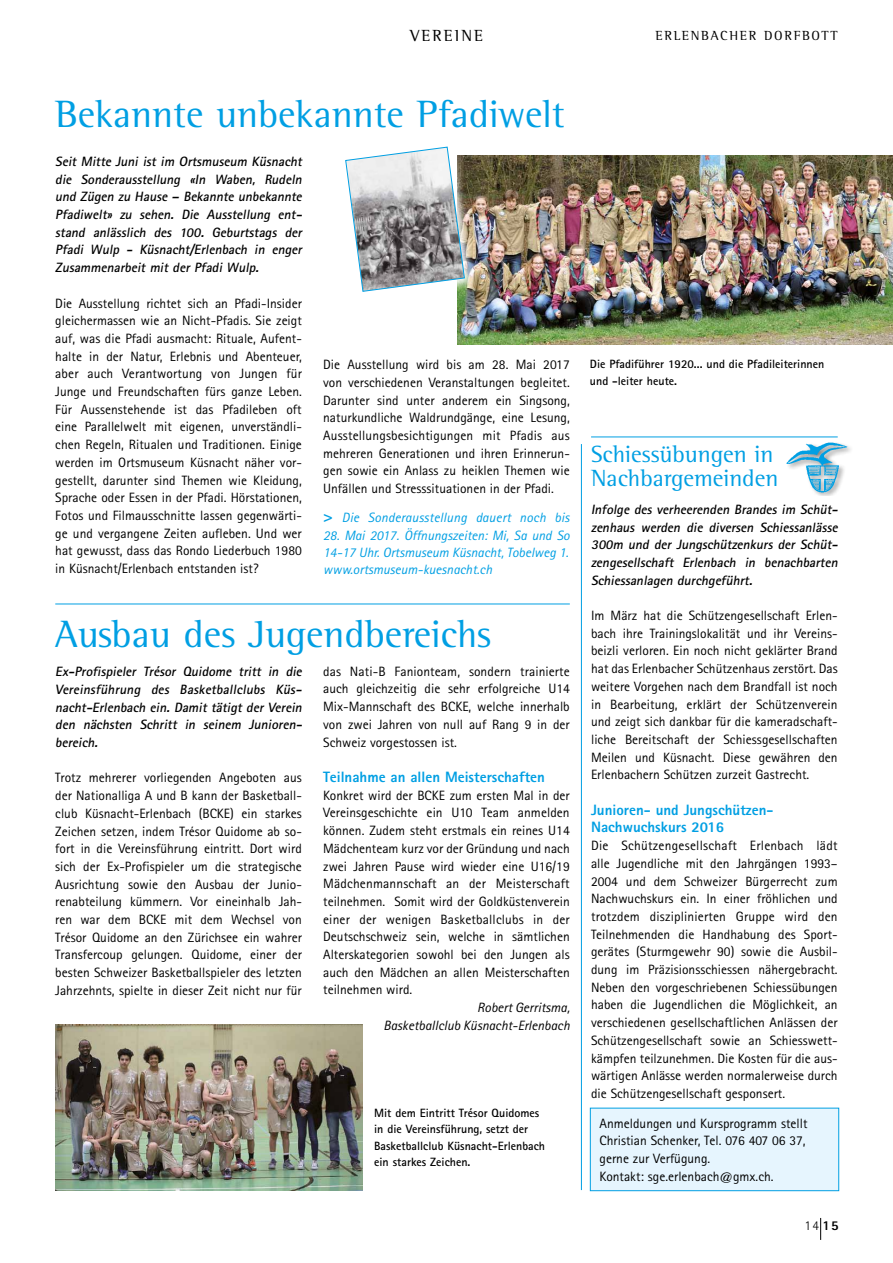
<style>
.page{position:relative;width:893px;height:1263px;background:#fff}
.page>*{position:absolute;margin:0;border:0;box-sizing:border-box;transform-origin:0 0}
.t1{font:39px "Rotis Semi Serif";color:#009fe3}
.t2{font:24px/24px "Rotis Semi Serif";color:#009fe3}
.t3{font:16.5px "Rotis Semi Serif";letter-spacing:.125em;color:#000}
.t4{font:800 15px/17.7px "Rotis Sans Serif";color:#009fe3}
.t5{font:13.5px/17.7px "Rotis Sans Serif";color:#000}
.t6{font:italic 700 13.5px/17.7px "Rotis Sans Serif";color:#000}
.t7{font:italic 13.5px/17.2px "Rotis Sans Serif";color:#009fe3;text-align:justify}
.t8{font:italic 13.5px/17.7px "Rotis Sans Serif";color:#000;text-align:right}
.t9{font:13.5px "Rotis Semi Serif";letter-spacing:.125em;color:#000}
.t10{font:300 13.5px "Rotis Sans Serif";color:#000}
.t11{font:700 12px/16.5px "Rotis Sans Serif";color:#000}
.s1{font-weight:800;font-style:normal;font-size:16.5px}
.s2{font-weight:800}
</style>
<div class="page">
<div style="left:590px;top:1108px;width:249px;height:83px;background:#e6f5fe;border:1px solid #009fe3"></div>
<svg style="left:820px;top:1218px;width:1px;height:22px"></svg>
<img style="left:458px;top:155px;width:435px;height:189px">
<img style="left:457px;top:155px;width:20px;height:149px">
<svg style="left:345px;top:146px;width:120px;height:146px"></svg>
<hr style="left:55px;top:604px;width:515px;height:1px;background:#009fe3">
<img style="left:55px;top:1025px;width:308px;height:165px">
<hr style="left:581px;top:444px;width:1px;height:746px;background:#009fe3">
<hr style="left:591px;top:437px;width:247px;height:1px;background:#009fe3">
<img style="left:780px;top:436px;width:71px;height:60px">
<p class="t3" style="left:410px;top:25px;width:73px">Verei ne</p>
<p class="t9" style="left:655px;top:28px;width:184px">Erlenbacher Dorfbott</p>
<h1 class="t1" style="left:55px;top:91px;width:511px">Bekannte unbekannte Pfadiwelt</h1>
<p class="t6" style="left:55px;top:152px;width:251px;text-align:justify">Seit Mitte Juni ist im Ortsmuseum Küsnacht die Sonderausstellung «In Waben, Rudeln und Zügen zu Hause – Bekannte unbekannte Pfadiwelt» zu sehen. Die Ausstellung ent&shy;stand anlässlich des 100. Geburtstags der Pfadi Wulp - Küsnacht/Erlenbach in enger Zusammenarbeit mit der Pfadi Wulp.</p>
<p class="t5" style="left:55px;top:294px;width:248px">Die Ausstellung richtet sich an Pfadi-Insider gleichermassen wie an Nicht-Pfadis. Sie zeigt auf, was die Pfadi ausmacht: Rituale, Aufent-- halte in der Natur, Erlebnis und Abenteuer, aber auch Verantwortung von Jungen für Junge und Freundschaften fürs ganze Leben.<br>Für Aussenstehende ist das Pfadileben oft eine Parallelwelt mit eigenen, unverständli&shy;chen Regeln, Ritualen und Traditionen. Einige werden im Ortsmuseum Küsnacht näher vor&shy;gestellt, darunter sind Themen wie Kleidung, Sprache oder Essen in der Pfadi. Hörstationen, Fotos und Filmausschnitte lassen gegenwärti&shy;ge und vergangene Zeiten aufleben. Und wer hat gewusst, dass das Rondo Liederbuch 1980 in Küsnacht/Erlenbach entstanden ist?</p>
<p class="t5" style="left:323px;top:356px;width:248px">Die Ausstellung wird bis am 28. Mai 2017 von verschiedenen Veranstaltungen begleitet.<br>Darunter sind unter anderem ein Singsong, naturkundliche Waldrundgänge, eine Lesung, Ausstellungsbesichtigungen mit Pfadis aus mehreren Generationen und ihren Erinnerun-- gen sowie ein Anlass zu heiklen Themen wie Unfällen und Stresssituationen in der Pfadi.</p>
<p class="t7" style="left:323px;top:509px;width:248px"><span class="s1">&gt;</span> Die Sonderausstellung dauert noch bis</p>
<p class="t7" style="left:323px;top:527px;width:248px">28. Mai 2017. Öffnungszeiten: Mi, Sa und So 14-17 Uhr. Ortsmuseum Küsnacht, Tobelweg 1. www.ortsmuseum-kuesnacht.ch</p>
<h1 class="t1" style="left:55px;top:611px;width:437px">Ausbau des Jugendbereichs</h1>
<p class="t6" style="left:55px;top:662px;width:251px">Ex-Profispieler Trésor Quidome tritt in die Vereinsführung des Basketballclubs Küs&shy;nacht-Erlenbach ein. Damit tätigt der Verein den nächsten Schritt in seinem Junioren&shy;bereich.</p>
<p class="t5" style="left:55px;top:769px;width:248px">Trotz mehrerer vorliegenden Angeboten aus der Nationalliga A und B kann der Basketball&shy;club Küsnacht-Erlenbach (BCKE) ein starkes Zeichen setzen, indem Trésor Quidome ab so---- fort in die Vereinsführung eintritt. Dort wird sich der Ex-Profispieler um die strategische Ausrichtung sowie den Ausbau der Junio--- renabteilung kümmern. Vor eineinhalb Jah--- ren war dem BCKE mit dem Wechsel von Trésor Quidome an den Zürichsee ein wahrer Transfercoup gelungen. Quidome, einer der besten Schweizer Basketballspieler des letzten Jahrzehnts, spielte in dieser Zeit nicht nur für</p>
<p class="t5" style="left:323px;top:662px;width:248px;text-align:justify">das Nati-B Fanionteam, sondern trainierte auch gleichzeitig die sehr erfolgreiche U14<br>Mix-Mannschaft des BCKE, welche innerhalb von zwei Jahren von null auf Rang 9 in der Schweiz vorgestossen ist.</p>
<p class="t4" style="left:323px;top:768px;width:223px">Teilnahme an allen Meisterschaften</p>
<p class="t5" style="left:323px;top:786px;width:248px;text-align:justify">Konkret wird der BCKE zum ersten Mal in der Vereinsgeschichte ein U10 Team anmelden können. Zudem steht erstmals ein reines U14<br>Mädchenteam kurz vor der Gründung und nach zwei Jahren Pause wird wieder eine U16/19<br>Mädchenmannschaft an der Meisterschaft teilnehmen. Somit wird der Goldküstenverein einer der wenigen Basketballclubs in der Deutschschweiz sein, welche in sämtlichen Alterskategorien sowohl bei den Jungen als auch den Mädchen an allen Meisterschaften teilnehmen wird.</p>
<p class="t8" style="left:384px;top:999px;width:188px">Robert Gerritsma,<br>Basketballclub Küsnacht-Erlenbach</p>
<p class="t11" style="left:374px;top:1104px;width:172px">Mit dem Eintritt Trésor Quidomes in die Vereinsführung, setzt der<br>Basketballclub Küsnacht-Erlenbach ein starkes Zeichen.</p>
<p class="t11" style="left:590px;top:356px;width:236px">Die Pfadiführer 1920... und die Pfadileiterinnen und -leiter heute.</p>
<h2 class="t2" style="left:591px;top:442px;width:189px">Schiessübungen in<br>Nachbargemeinden</h2>
<p class="t6" style="left:591px;top:500px;width:251px">Infolge des verheerenden Brandes im Schüt&shy;zenhaus werden die diversen Schiessanlässe 300m und der Jungschützenkurs der Schüt&shy;zengesellschaft Erlenbach in benachbarten Schiessanlagen durchgeführt.</p>
<p class="t5" style="left:591px;top:606px;width:248px">Im März hat die Schützengesellschaft Erlen&shy;bach ihre Trainingslokalität und ihr Vereins--- beizli verloren. Ein noch nicht geklärter Brand hat das Erlenbacher Schützenhaus zerstört. Das weitere Vorgehen nach dem Brandfall ist noch in Bearbeitung, erklärt der Schützenverein und zeigt sich dankbar für die kameradschaft&shy;liche Bereitschaft der Schiessgesellschaften Meilen und Küsnacht. Diese gewähren den Erlenbachern Schützen zurzeit Gastrecht.</p>
<p class="t4" style="left:591px;top:801px;width:184px">Junioren- und Jungschützen-<br>Nachwuchskurs 2016</p>
<p class="t5" style="left:591px;top:837px;width:248px">Die Schützengesellschaft Erlenbach lädt alle Jugendliche mit den Jahrgängen 1993– 2004 und dem Schweizer Bürgerrecht zum Nachwuchskurs ein. In einer fröhlichen und trotzdem disziplinierten Gruppe wird den Teilnehmenden die Handhabung des Sport----- gerätes (Sturmgewehr 90) sowie die Ausbil&shy;dung im Präzisionsschiessen nähergebracht.<br>Neben den vorgeschriebenen Schiessübungen haben die Jugendlichen die Möglichkeit, an verschiedenen gesellschaftlichen Anlässen der Schützengesellschaft sowie an Schiesswett&shy;kämpfen teilzunehmen. Die Kosten für die aus&shy;wärtigen Anlässe werden normalerweise durch die Schützengesellschaft gesponsert.</p>
<p class="t5" style="left:600px;top:1114px;width:210px">Anmeldungen und Kursprogramm stellt Christian Schenker, Tel. 076 407 06 37, gerne zur Verfügung.<br>Kontakt: sge.erlenbach@gmx.ch.</p>
<p class="t10" style="left:805px;top:1218px;width:36px">14 <span class="s2">15</span></p>
</div>
